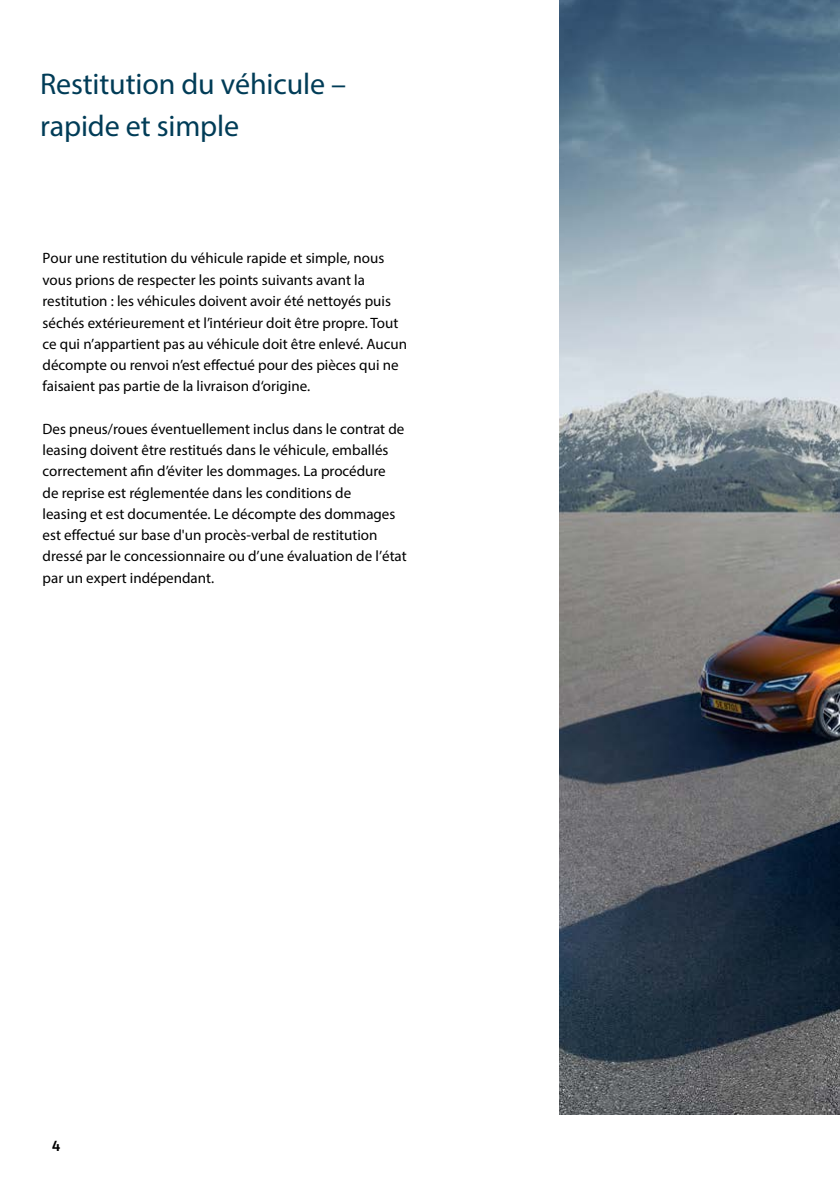
<style>
.page{position:relative;width:840px;height:1191px;background:#fff}
.page>*{position:absolute;margin:0;border:0;box-sizing:border-box;transform-origin:0 0}
.t1{font:30px/42.6px "Myriad Pro";letter-spacing:-.005em;color:#003c57}
.t2{font:15px/21.2px "Myriad Pro";color:#000}
.t3{font:700 15px "VW Text";color:#000}
</style>
<div class="page">
<img style="left:559px;top:0;width:280px;height:1114px">
<h1 class="t1" style="left:40px;top:62px;width:307px">Restitution du véhicule – rapide et simple</h1>
<p class="t2" style="left:43px;top:247px;width:366px">Pour une restitution du véhicule rapide et simple, nous vous prions de respecter les points suivants avant la restitution : les véhicules doivent avoir été nettoyés puis séchés extérieurement et l’intérieur doit être propre. Tout ce qui n’appartient pas au véhicule doit être enlevé. Aucun décompte ou renvoi n’est effectué pour des pièces qui ne faisaient pas partie de la livraison d‘origine.</p>
<p class="t2" style="left:43px;top:418px;width:365px">Des pneus/roues éventuellement inclus dans le contrat de leasing doivent être restitués dans le véhicule, emballés correctement afin d’éviter les dommages. La procédure<br>de reprise est réglementée dans les conditions de<br>leasing et est documentée. Le décompte des dommages est effectué sur base d'un procès-verbal de restitution dressé par le concessionnaire ou d’une évaluation de l’état par un expert indépendant.</p>
<p class="t3" style="left:52px;top:1136px;width:10px">4</p>
</div>
